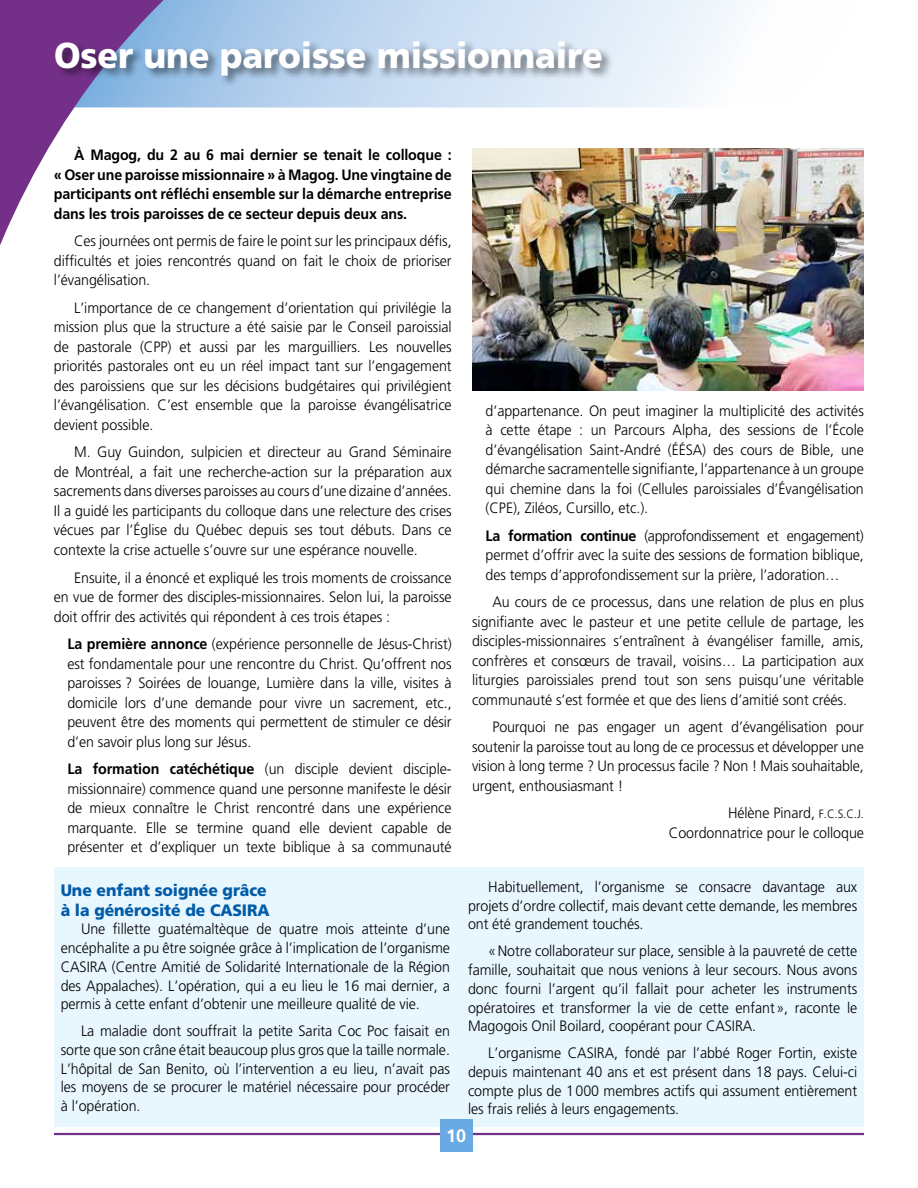
<style>
.page{position:relative;width:918px;height:1188px;background:#fff}
.page>*{position:absolute;margin:0;border:0;box-sizing:border-box;transform-origin:0 0}
.t1{font:900 36px "Frutiger";letter-spacing:-.005em;color:#fff;scale:.95 1}
.t2{font:700 18px "Frutiger";color:#fff}
.t3{font:900 16.5px/19.5px "Frutiger";letter-spacing:-.005em;color:#005ba8;scale:.95 1}
.t4{font:300 15px/19.5px "Frutiger";letter-spacing:-.005em;color:#000;text-align:justify;scale:.95 1}
.t5{font:700 15px/19.5px "Frutiger";letter-spacing:-.01em;color:#000;text-align:justify;scale:.95 1}
.s1{font-weight:700}
.s2{font-size:12px}
</style>
<div class="page">
<svg style="left:302px;top:0;width:444px;height:107px"></svg>
<svg style="left:0;top:0;width:302px;height:245px"></svg>
<hr style="left:54px;top:1133px;width:810px;height:2px;background:#73308a">
<div style="left:54px;top:40px;width:560px;height:48px;background:#000;opacity:.5"></div>
<img style="left:472px;top:148px;width:392px;height:242px">
<div style="left:54px;top:868px;width:810px;height:259px;background:#e8f6fe"></div>
<div style="left:440px;top:1119px;width:32px;height:32px;background:#6aaae4"></div>
<h1 class="t1" style="left:54px;top:33px;width:580px">Oser une paroisse missionnaire</h1>
<p class="t5" style="left:54px;top:145px;width:420px;text-indent:20px">À Magog, du 2 au 6 mai dernier se tenait le colloque : « Oser une paroisse missionnaire » à Magog. Une vingtaine de participants ont réfléchi ensemble sur la démarche entreprise dans les trois paroisses de ce secteur depuis deux ans.</p>
<p class="t4" style="left:54px;top:231px;width:420px;text-indent:20px">Ces journées ont permis de faire le point sur les principaux défis, difficultés et joies rencontrés quand on fait le choix de prioriser l’évangélisation.</p>
<p class="t4" style="left:54px;top:298px;width:420px;text-indent:20px">L’importance de ce changement d’orientation qui privilégie la mission plus que la structure a été saisie par le Conseil paroissial de pastorale (CPP) et aussi par les marguilliers. Les nouvelles priorités pastorales ont eu un réel impact tant sur l’engagement des paroissiens que sur les décisions budgétaires qui privilégient l’évangélisation. C’est ensemble que la paroisse évangélisatrice devient possible.</p>
<p class="t4" style="left:54px;top:443px;width:420px;text-indent:20px">M. Guy Guindon, sulpicien et directeur au Grand Séminaire de Montréal, a fait une recherche-action sur la préparation aux sacrements dans diverses paroisses au cours d’une dizaine d’années.<br>Il a guidé les participants du colloque dans une relecture des crises vécues par l’Église du Québec depuis ses tout débuts. Dans ce contexte la crise actuelle s’ouvre sur une espérance nouvelle.</p>
<p class="t4" style="left:54px;top:568px;width:420px;text-indent:20px">Ensuite, il a énoncé et expliqué les trois moments de croissance en vue de former des disciples-missionnaires. Selon lui, la paroisse doit offrir des activités qui répondent à ces trois étapes :</p>
<p class="t4" style="left:67px;top:634px;width:406px"><span class="s1">La première annonce</span> (expérience personnelle de Jésus-Christ) est fondamentale pour une rencontre du Christ. Qu’offrent nos paroisses ? Soirées de louange, Lumière dans la ville, visites à domicile lors d’une demande pour vivre un sacrement, etc., peuvent être des moments qui permettent de stimuler ce désir d’en savoir plus long sur Jésus.</p>
<p class="t4" style="left:67px;top:759px;width:406px"><span class="s1">La formation catéchétique</span> (un disciple devient disciple&shy;missionnaire) commence quand une personne manifeste le désir de mieux connaître le Christ rencontré dans une expérience marquante. Elle se termine quand elle devient capable de présenter et d’expliquer un texte biblique à sa communauté</p>
<p class="t3" style="left:61px;top:880px;width:221px">Une enfant soignée grâce à la générosité de CASIRA</p>
<p class="t4" style="left:61px;top:920px;width:411px;line-height:18.8px;text-indent:20px">Une fillette guatémaltèque de quatre mois atteinte d’une encéphalite a pu être soignée grâce à l’implication de l’organisme CASIRA (Centre Amitié de Solidarité Internationale de la Région des Appalaches). L’opération, qui a eu lieu le 16 mai dernier, a permis à cette enfant d’obtenir une meilleure qualité de vie.</p>
<p class="t4" style="left:61px;top:1022px;width:411px;line-height:18.8px;text-indent:20px">La maladie dont souffrait la petite Sarita Coc Poc faisait en sorte que son crâne était beaucoup plus gros que la taille normale.<br>L’hôpital de San Benito, où l’intervention a eu lieu, n’avait pas les moyens de se procurer le matériel nécessaire pour procéder à l’opération.</p>
<p class="t4" style="left:486px;top:401px;width:400px">d’appartenance. On peut imaginer la multiplicité des activités à cette étape : un Parcours Alpha, des sessions de l’École d’évangélisation Saint-André (ÉÉSA) des cours de Bible, une démarche sacramentelle signifiante, l’appartenance à un groupe qui chemine dans la foi (Cellules paroissiales d’Évangélisation (CPE), Ziléos, Cursillo, etc.).</p>
<p class="t4" style="left:486px;top:526px;width:400px"><span class="s1">La formation continue</span> (approfondissement et engagement) permet d’offrir avec la suite des sessions de formation biblique, des temps d’approfondissement sur la prière, l’adoration…</p>
<p class="t4" style="left:472px;top:592px;width:414px;text-indent:20px">Au cours de ce processus, dans une relation de plus en plus signifiante avec le pasteur et une petite cellule de partage, les disciples-missionnaires s’entraînent à évangéliser famille, amis, confrères et consœurs de travail, voisins… La participation aux liturgies paroissiales prend tout son sens puisqu’une véritable communauté s’est formée et que des liens d’amitié sont créés.</p>
<p class="t4" style="left:472px;top:717px;width:414px;text-indent:20px">Pourquoi ne pas engager un agent d’évangélisation pour soutenir la paroisse tout au long de ce processus et développer une vision à long terme ? Un processus facile ? Non ! Mais souhaitable, urgent, enthousiasmant !</p>
<p class="t4" style="left:669px;top:803px;width:207px;text-align:right">Hélène Pinard, <span class="s2">F.C.S.C.J.<br></span>Coordonnatrice pour le colloque</p>
<p class="t4" style="left:468px;top:877px;width:411px;line-height:18.8px;text-indent:20px">Habituellement, l’organisme se consacre davantage aux projets d’ordre collectif, mais devant cette demande, les membres ont été grandement touchés.</p>
<p class="t4" style="left:468px;top:942px;width:411px;line-height:18.8px;text-indent:20px">«Notre collaborateur sur place, sensible à la pauvreté de cette famille, souhaitait que nous venions à leur secours. Nous avons donc fourni l’argent qu’il fallait pour acheter les instruments opératoires et transformer la vie de cette enfant», raconte le Magogois Onil Boilard, coopérant pour CASIRA.</p>
<p class="t4" style="left:468px;top:1044px;width:411px;line-height:18.8px;text-indent:20px">L’organisme CASIRA, fondé par l’abbé Roger Fortin, existe depuis maintenant 40 ans et est présent dans 18 pays. Celui-ci compte plus de 1000 membres actifs qui assument entièrement les frais reliés à leurs engagements.</p>
<p class="t2" style="left:446px;top:1125px;width:22px">10</p>
</div>
